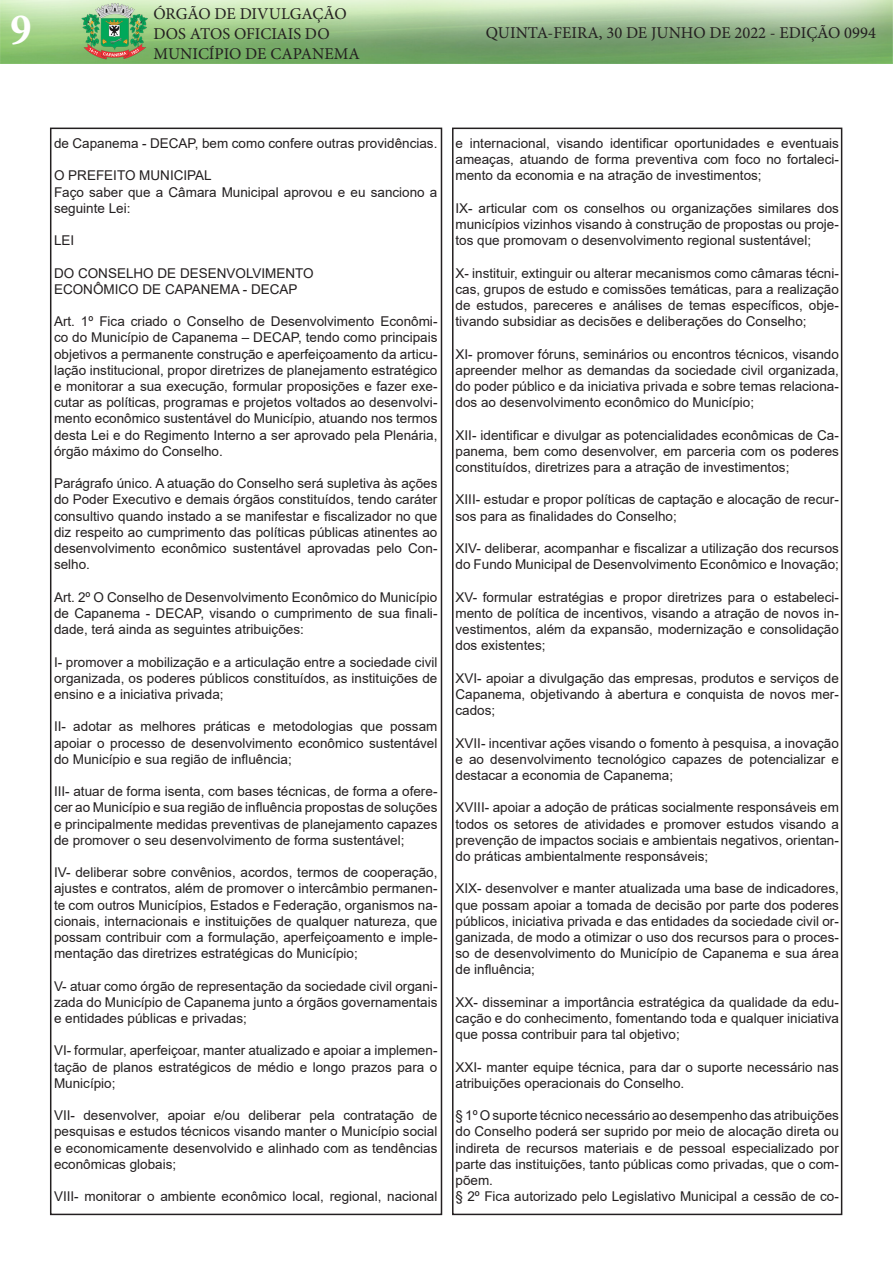
<style>
.page{position:relative;width:893px;height:1263px;background:#fff}
.page>*{position:absolute;margin:0;border:0;box-sizing:border-box;transform-origin:0 0}
.t1{font:700 condensed 45px "Minion Pro";color:#fff}
.t2{font:16.5px/19.8px "Minion Pro";color:#231f20}
.t3{font:13.5px/16.2px "Arial";color:#231f20;text-align:justify}
</style>
<div class="page">
<div style="left:50px;top:128px;width:392px;height:1087px;border:2px solid #231f20"></div>
<img style="left:0;top:0;width:893px;height:64px">
<div style="left:452px;top:128px;width:390px;height:1087px;border:2px solid #231f20"></div>
<h1 class="t1" style="left:11px;top:-1px;width:22px">9</h1>
<p class="t2" style="left:153px;top:4px;width:208px">ÓRGÃO DE DIVULGAÇÃO<br>DOS ATOS OFICIAIS DO<br>MUNICÍPIO DE CAPANEMA</p>
<p class="t2" style="left:486px;top:23px;width:392px">QUINTA-FEIRA, 30 DE JUNHO DE 2022 - EDIÇÃO 0994</p>
<p class="t3" style="left:54px;top:135px;width:385px">de Capanema - DECAP, bem como confere outras providências.</p>
<p class="t3" style="left:54px;top:167px;width:159px">O PREFEITO MUNICIPAL</p>
<p class="t3" style="left:54px;top:184px;width:385px">Faço saber que a Câmara Municipal aprovou e eu sanciono a seguinte Lei:</p>
<p class="t3" style="left:54px;top:232px;width:22px">LEI</p>
<p class="t3" style="left:54px;top:265px;width:261px">DO CONSELHO DE DESENVOLVIMENTO</p>
<p class="t3" style="left:54px;top:281px;width:245px">ECONÔMICO DE CAPANEMA - DECAP</p>
<p class="t3" style="left:54px;top:313px;width:385px">Art. 1º Fica criado o Conselho de Desenvolvimento Econômi&shy;co do Município de Capanema – DECAP, tendo como principais objetivos a permanente construção e aperfeiçoamento da articu&shy;lação institucional, propor diretrizes de planejamento estratégico e monitorar a sua execução, formular proposições e fazer exe&shy;cutar as políticas, programas e projetos voltados ao desenvolvi&shy;mento econômico sustentável do Município, atuando nos termos desta Lei e do Regimento Interno a ser aprovado pela Plenária, órgão máximo do Conselho.</p>
<p class="t3" style="left:54px;top:475px;width:385px">Parágrafo único. A atuação do Conselho será supletiva às ações do Poder Executivo e demais órgãos constituídos, tendo caráter consultivo quando instado a se manifestar e fiscalizador no que diz respeito ao cumprimento das políticas públicas atinentes ao desenvolvimento econômico sustentável aprovadas pelo Con&shy;selho.</p>
<p class="t3" style="left:54px;top:589px;width:385px">Art. 2º O Conselho de Desenvolvimento Econômico do Município de Capanema - DECAP, visando o cumprimento de sua finali&shy;dade, terá ainda as seguintes atribuições:</p>
<p class="t3" style="left:54px;top:653px;width:385px">I- promover a mobilização e a articulação entre a sociedade civil organizada, os poderes públicos constituídos, as instituições de ensino e a iniciativa privada;</p>
<p class="t3" style="left:54px;top:718px;width:385px">II- adotar as melhores práticas e metodologias que possam apoiar o processo de desenvolvimento econômico sustentável do Município e sua região de influência;</p>
<p class="t3" style="left:54px;top:783px;width:385px">III- atuar de forma isenta, com bases técnicas, de forma a ofere&shy;cer ao Município e sua região de influência propostas de soluções e principalmente medidas preventivas de planejamento capazes de promover o seu desenvolvimento de forma sustentável;</p>
<p class="t3" style="left:54px;top:864px;width:385px">IV- deliberar sobre convênios, acordos, termos de cooperação, ajustes e contratos, além de promover o intercâmbio permanen&shy;te com outros Municípios, Estados e Federação, organismos na&shy;cionais, internacionais e instituições de qualquer natureza, que possam contribuir com a formulação, aperfeiçoamento e imple&shy;mentação das diretrizes estratégicas do Município;</p>
<p class="t3" style="left:54px;top:977px;width:385px">V- atuar como órgão de representação da sociedade civil organi&shy;zada do Município de Capanema junto a órgãos governamentais e entidades públicas e privadas;</p>
<p class="t3" style="left:54px;top:1042px;width:385px">VI- formular, aperfeiçoar, manter atualizado e apoiar a implemen&shy;tação de planos estratégicos de médio e longo prazos para o Município;</p>
<p class="t3" style="left:54px;top:1107px;width:385px">VII- desenvolver, apoiar e/ou deliberar pela contratação de pesquisas e estudos técnicos visando manter o Município social e economicamente desenvolvido e alinhado com as tendências econômicas globais;</p>
<p class="t3" style="left:54px;top:1188px;width:385px">VIII- monitorar o ambiente econômico local, regional, nacional</p>
<p class="t3" style="left:455px;top:135px;width:385px">e internacional, visando identificar oportunidades e eventuais ameaças, atuando de forma preventiva com foco no fortaleci&shy;mento da economia e na atração de investimentos;</p>
<p class="t3" style="left:455px;top:200px;width:385px">IX- articular com os conselhos ou organizações similares dos municípios vizinhos visando à construção de propostas ou proje&shy;tos que promovam o desenvolvimento regional sustentável;</p>
<p class="t3" style="left:455px;top:265px;width:385px">X- instituir, extinguir ou alterar mecanismos como câmaras técni&shy;cas, grupos de estudo e comissões temáticas, para a realização de estudos, pareceres e análises de temas específicos, obje&shy;tivando subsidiar as decisões e deliberações do Conselho;</p>
<p class="t3" style="left:455px;top:346px;width:385px">XI- promover fóruns, seminários ou encontros técnicos, visando apreender melhor as demandas da sociedade civil organizada, do poder público e da iniciativa privada e sobre temas relaciona&shy;dos ao desenvolvimento econômico do Município;</p>
<p class="t3" style="left:455px;top:427px;width:385px">XII- identificar e divulgar as potencialidades econômicas de Ca&shy;panema, bem como desenvolver, em parceria com os poderes constituídos, diretrizes para a atração de investimentos;</p>
<p class="t3" style="left:455px;top:491px;width:385px">XIII- estudar e propor políticas de captação e alocação de recur&shy;sos para as finalidades do Conselho;</p>
<p class="t3" style="left:455px;top:540px;width:385px">XIV- deliberar, acompanhar e fiscalizar a utilização dos recursos do Fundo Municipal de Desenvolvimento Econômico e Inovação;</p>
<p class="t3" style="left:455px;top:589px;width:385px">XV- formular estratégias e propor diretrizes para o estabeleci&shy;mento de política de incentivos, visando a atração de novos in&shy;vestimentos, além da expansão, modernização e consolidação dos existentes;</p>
<p class="t3" style="left:455px;top:670px;width:385px">XVI- apoiar a divulgação das empresas, produtos e serviços de Capanema, objetivando à abertura e conquista de novos mer&shy;cados;</p>
<p class="t3" style="left:455px;top:734px;width:385px">XVII- incentivar ações visando o fomento à pesquisa, a inovação e ao desenvolvimento tecnológico capazes de potencializar e destacar a economia de Capanema;</p>
<p class="t3" style="left:455px;top:799px;width:385px">XVIII- apoiar a adoção de práticas socialmente responsáveis em todos os setores de atividades e promover estudos visando a prevenção de impactos sociais e ambientais negativos, orientan&shy;do práticas ambientalmente responsáveis;</p>
<p class="t3" style="left:455px;top:880px;width:385px">XIX- desenvolver e manter atualizada uma base de indicadores, que possam apoiar a tomada de decisão por parte dos poderes públicos, iniciativa privada e das entidades da sociedade civil or&shy;ganizada, de modo a otimizar o uso dos recursos para o proces&shy;so de desenvolvimento do Município de Capanema e sua área de influência;</p>
<p class="t3" style="left:455px;top:994px;width:385px">XX- disseminar a importância estratégica da qualidade da edu&shy;cação e do conhecimento, fomentando toda e qualquer iniciativa que possa contribuir para tal objetivo;</p>
<p class="t3" style="left:455px;top:1058px;width:385px">XXI- manter equipe técnica, para dar o suporte necessário nas atribuições operacionais do Conselho.</p>
<p class="t3" style="left:455px;top:1107px;width:385px">§ 1º O suporte técnico necessário ao desempenho das atribuições do Conselho poderá ser suprido por meio de alocação direta ou indireta de recursos materiais e de pessoal especializado por parte das instituições, tanto públicas como privadas, que o com&shy;põem.</p>
<p class="t3" style="left:455px;top:1188px;width:385px">§ 2º Fica autorizado pelo Legislativo Municipal a cessão de co-</p>
</div>
